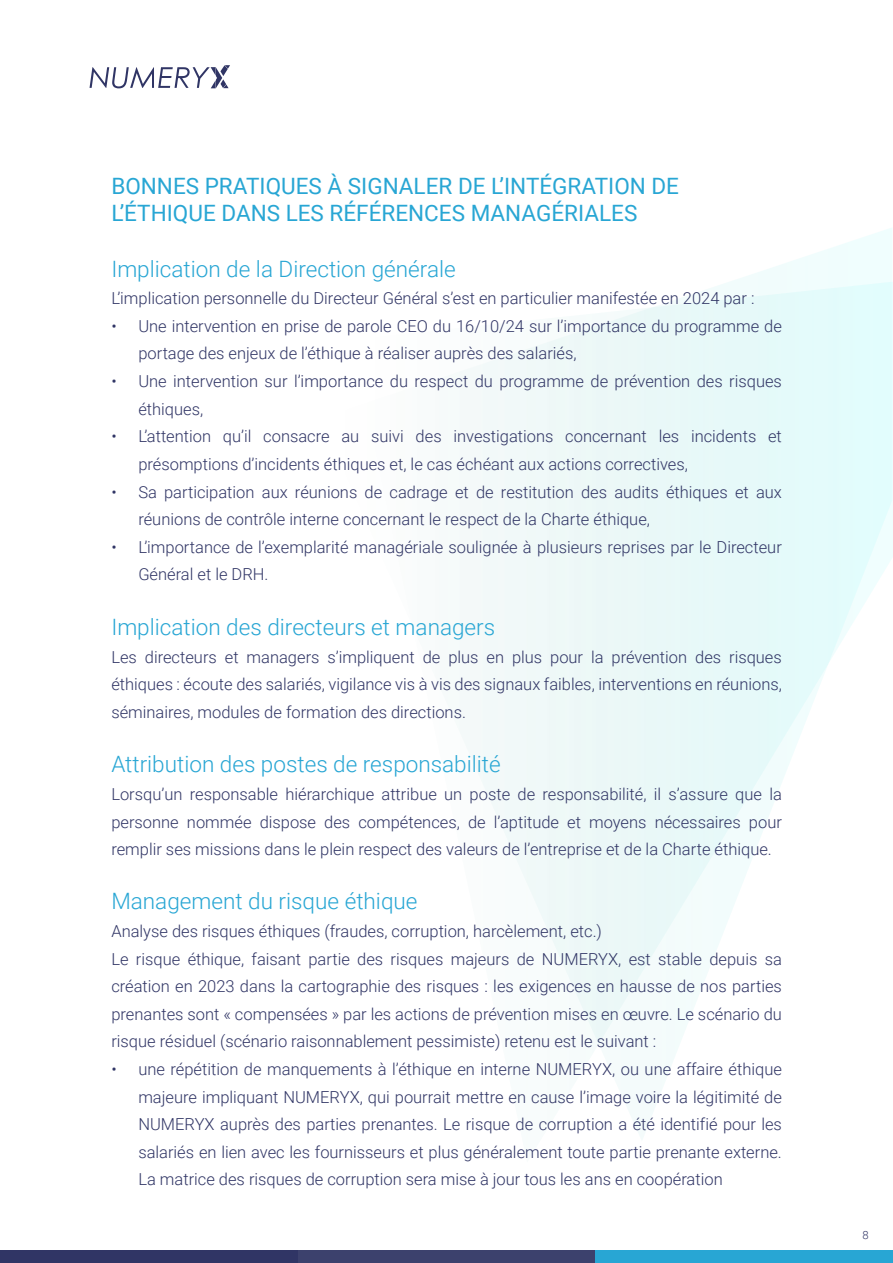
<style>
.page{position:relative;width:893px;height:1263px;background:#fff}
.page>*{position:absolute;margin:0;border:0;box-sizing:border-box;transform-origin:0 0}
.t1{font:300 22.5px "Roboto";color:#28a6d4}
.t2{font:22.5px/27px "Roboto";color:#28a6d4}
.t3{font:300 16.5px/27.6px "Roboto";color:#303565}
.t4{font:300 11.25px "Roboto";color:#303565}
</style>
<div class="page">
<svg style="left:460px;top:228px;width:432px;height:911px"></svg>
<div style="left:0;top:1250px;width:298px;height:13px;background:#303565"></div>
<div style="left:298px;top:1250px;width:297px;height:13px;background:#3c416d"></div>
<div style="left:595px;top:1250px;width:298px;height:13px;background:#28a6d4"></div>
<svg style="left:90px;top:65px;width:140px;height:23px"></svg>
<h1 class="t2" style="left:111px;top:171px;width:569px">BONNES PRATIQUES À SIGNALER DE L’INTÉGRATION DE<br>L’ÉTHIQUE DANS LES RÉFÉRENCES MANAGÉRIALES</h1>
<h1 class="t1" style="left:111px;top:253px;width:346px">Implication de la Direction générale</h1>
<p class="t3" style="left:111px;top:284px;width:645px">L’implication personnelle du Directeur Général s’est en particulier manifestée en 2024 par :</p>
<p class="t3" style="left:138px;top:312px;width:645px;text-indent:-27px">• Une intervention en prise de parole CEO du 16/10/24 sur l’importance du programme de portage des enjeux de l’éthique à réaliser auprès des salariés,</p>
<p class="t3" style="left:138px;top:367px;width:645px;text-indent:-27px">• Une intervention sur l’importance du respect du programme de prévention des risques éthiques,</p>
<p class="t3" style="left:138px;top:422px;width:645px;text-indent:-27px">• L’attention qu’il consacre au suivi des investigations concernant les incidents et présomptions d’incidents éthiques et, le cas échéant aux actions correctives,</p>
<p class="t3" style="left:138px;top:477px;width:645px;text-indent:-27px">• Sa participation aux réunions de cadrage et de restitution des audits éthiques et aux réunions de contrôle interne concernant le respect de la Charte éthique,</p>
<p class="t3" style="left:138px;top:532px;width:645px;text-indent:-27px">• L’importance de l’exemplarité managériale soulignée à plusieurs reprises par le Directeur<br>Général et le DRH.</p>
<h1 class="t1" style="left:111px;top:611px;width:385px">Implication des directeurs et managers</h1>
<p class="t3" style="left:111px;top:642px;width:672px;text-align:justify">Les directeurs et managers s’impliquent de plus en plus pour la prévention des risques éthiques : écoute des salariés, vigilance vis à vis des signaux faibles, interventions en réunions, séminaires, modules de formation des directions.</p>
<h1 class="t1" style="left:111px;top:749px;width:391px">Attribution des postes de responsabilité</h1>
<p class="t3" style="left:111px;top:780px;width:672px;text-align:justify">Lorsqu’un responsable hiérarchique attribue un poste de responsabilité, il s’assure que la personne nommée dispose des compétences, de l’aptitude et moyens nécessaires pour remplir ses missions dans le plein respect des valeurs de l’entreprise et de la Charte éthique.</p>
<h1 class="t1" style="left:111px;top:885px;width:308px">Management du risque éthique</h1>
<p class="t3" style="left:111px;top:916px;width:672px">Analyse des risques éthiques (fraudes, corruption, harcèlement, etc.)<br>Le risque éthique, faisant partie des risques majeurs de NUMERYX, est stable depuis sa création en 2023 dans la cartographie des risques : les exigences en hausse de nos parties prenantes sont « compensées » par les actions de prévention mises en œuvre. Le scénario du risque résiduel (scénario raisonnablement pessimiste) retenu est le suivant :</p>
<p class="t3" style="left:138px;top:1055px;width:645px;text-align:justify;text-indent:-27px">• une répétition de manquements à l’éthique en interne NUMERYX, ou une affaire éthique majeure impliquant NUMERYX, qui pourrait mettre en cause l’image voire la légitimité de NUMERYX auprès des parties prenantes. Le risque de corruption a été identifié pour les salariés en lien avec les fournisseurs et plus généralement toute partie prenante externe.<br>La matrice des risques de corruption sera mise à jour tous les ans en coopération</p>
<p class="t4" style="left:862px;top:1227px;width:8px">8</p>
</div>
